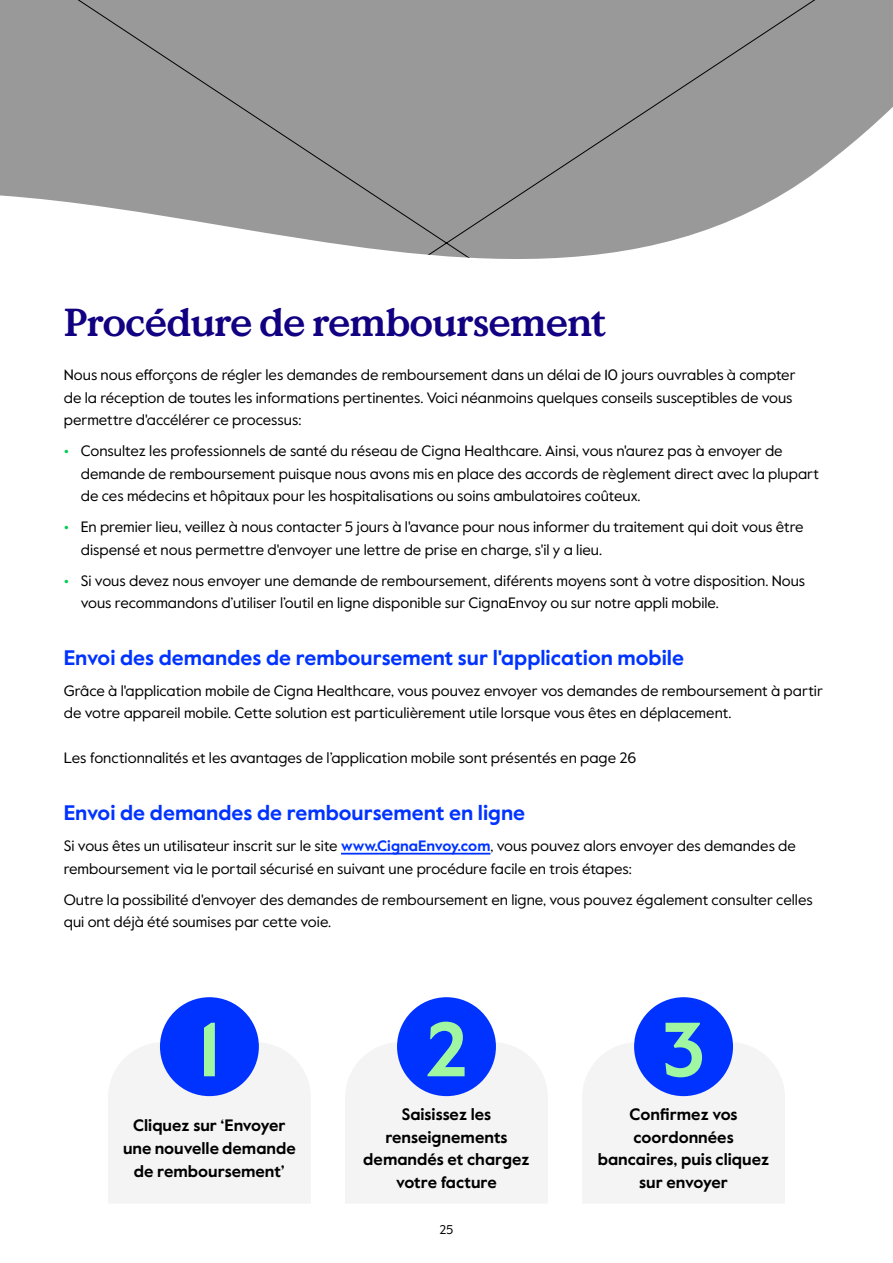
<style>
.page{position:relative;width:893px;height:1263px;background:#fff}
.page>*{position:absolute;margin:0;border:0;box-sizing:border-box;transform-origin:0 0}
.t1{font:700 76.5px "Value Sans Pro";color:#a1f7a1}
.t2{font:700 39px "Value Serif Pro";letter-spacing:-.025em;color:#110081}
.t3{font:700 21px "Value Sans Pro";color:#03f}
.t4{font:700 16.5px/22.5px "Value Sans Pro";color:#000;text-align:center}
.t5{font:15px/22.5px "Value Sans Pro";color:#000}
.t6{font:12.6px "Value Sans Pro";color:#000}
.s1{font-weight:700;color:#03cc54}
.s2{font-weight:700;color:#03f}
</style>
<div class="page">
<hr style="left:341px;top:853px;width:149px;height:1px;background:#03f">
<div style="left:108px;top:1043px;width:202px;height:160px;background:#f4f4f4"></div>
<div style="left:345px;top:1043px;width:203px;height:160px;background:#f4f4f4"></div>
<div style="left:583px;top:1043px;width:202px;height:160px;background:#f4f4f4"></div>
<div style="left:160px;top:997px;width:99px;height:99px;background:#03f;border-radius:50%"></div>
<div style="left:397px;top:997px;width:99px;height:99px;background:#03f;border-radius:50%"></div>
<div style="left:634px;top:997px;width:99px;height:99px;background:#03f;border-radius:50%"></div>
<svg style="left:0;top:0;width:893px;height:259px;background:#a6a6a6"></svg>
<h2 class="t2" style="left:64px;top:299px;width:544px">Procédure de remboursement</h2>
<p class="t5" style="left:64px;top:364px;width:733px">Nous nous efforçons de régler les demandes de remboursement dans un délai de 10 jours ouvrables à compter de la réception de toutes les informations pertinentes. Voici néanmoins quelques conseils susceptibles de vous permettre d'accélérer ce processus:</p>
<p class="t5" style="left:81px;top:440px;width:740px;text-indent:-17px"><span class="s1">•</span> Consultez les professionnels de santé du réseau de Cigna Healthcare. Ainsi, vous n'aurez pas à envoyer de demande de remboursement puisque nous avons mis en place des accords de règlement direct avec la plupart de ces médecins et hôpitaux pour les hospitalisations ou soins ambulatoires coûteux.</p>
<p class="t5" style="left:81px;top:516px;width:724px;text-indent:-17px"><span class="s1">•</span> En premier lieu, veillez à nous contacter 5 jours à l'avance pour nous informer du traitement qui doit vous être dispensé et nous permettre d'envoyer une lettre de prise en charge, s'il y a lieu.</p>
<p class="t5" style="left:81px;top:569px;width:726px;text-indent:-17px"><span class="s1">•</span> Si vous devez nous envoyer une demande de remboursement, diférents moyens sont à votre disposition. Nous vous recommandons d’utiliser l’outil en ligne disponible sur CignaEnvoy ou sur notre appli mobile.</p>
<h3 class="t3" style="left:64px;top:645px;width:622px">Envoi des demandes de remboursement sur l'application mobile</h3>
<p class="t5" style="left:64px;top:680px;width:761px">Grâce à l'application mobile de Cigna Healthcare, vous pouvez envoyer vos demandes de remboursement à partir de votre appareil mobile. Cette solution est particulièrement utile lorsque vous êtes en déplacement.</p>
<p class="t5" style="left:64px;top:747px;width:574px">Les fonctionnalités et les avantages de l’application mobile sont présentés en page 26</p>
<h3 class="t3" style="left:64px;top:800px;width:463px">Envoi de demandes de remboursement en ligne</h3>
<p class="t5" style="left:64px;top:835px;width:734px">Si vous êtes un utilisateur inscrit sur le site <span class="s2">www.CignaEnvoy.com</span>, vous pouvez alors envoyer des demandes de remboursement via le portail sécurisé en suivant une procédure facile en trois étapes:</p>
<p class="t5" style="left:64px;top:888px;width:751px">Outre la possibilité d'envoyer des demandes de remboursement en ligne, vous pouvez également consulter celles qui ont déjà été soumises par cette voie.</p>
<h1 class="t1" style="left:199px;top:1003px;width:22px">1</h1>
<h1 class="t1" style="left:425px;top:1003px;width:45px">2</h1>
<h1 class="t1" style="left:661px;top:1003px;width:46px">3</h1>
<p class="t4" style="left:123px;top:1115px;width:174px">Cliquez sur ‘Envoyer une nouvelle demande de remboursement’</p>
<p class="t4" style="left:363px;top:1104px;width:168px">Saisissez les renseignements demandés et chargez votre facture</p>
<p class="t4" style="left:598px;top:1104px;width:173px">Confirmez vos coordonnées bancaires, puis cliquez sur envoyer</p>
<p class="t6" style="left:440px;top:1222px;width:15px">25</p>
</div>
